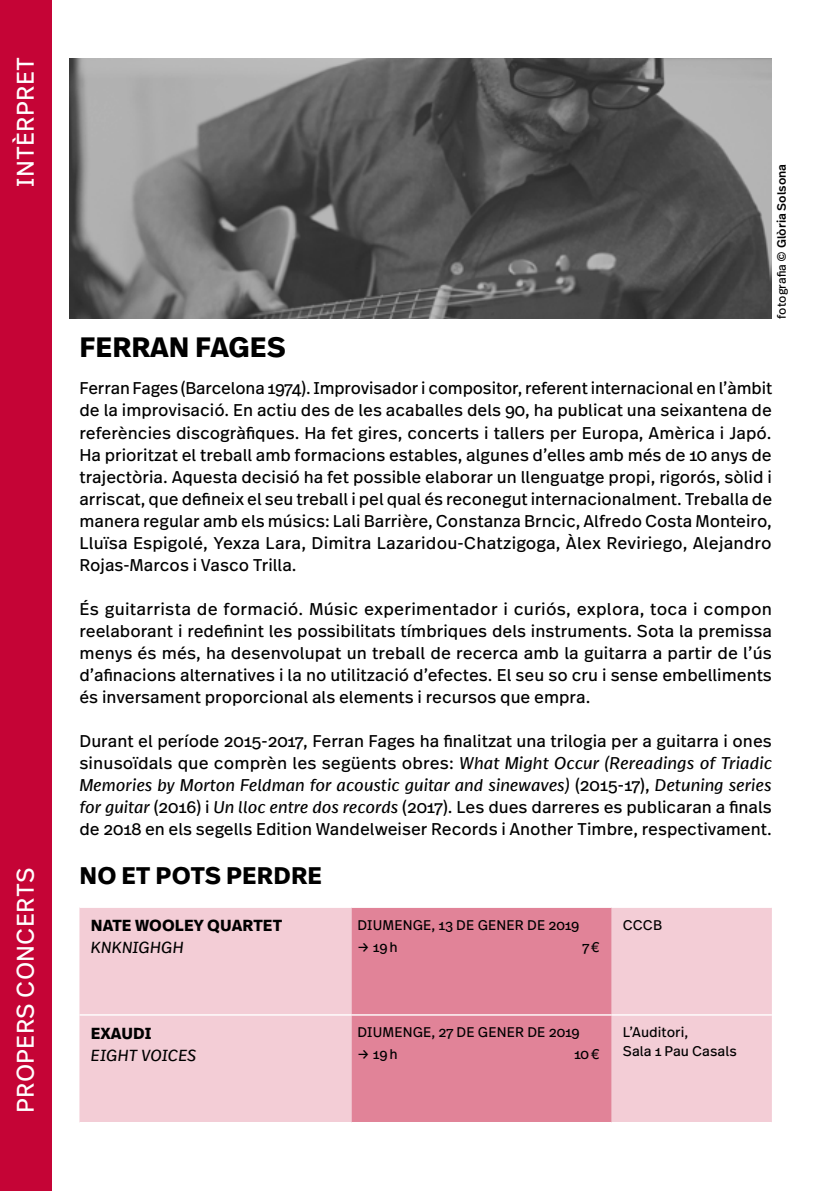
<style>
.page{position:relative;width:840px;height:1191px;background:#fff}
.page>*{position:absolute;margin:0;border:0;box-sizing:border-box;transform-origin:0 0}
.t1{font:700 28px "Real Text Pro";color:#000}
.t2{font:24px "Real Text Pro";letter-spacing:.01em;color:#fff}
.t3{font:700 24px "Real Text Pro";letter-spacing:.01em;color:#000}
.t4{font:17px/22px "Real Text Pro";color:#000;text-align:justify}
.t5{font:700 16px "Real Text Pro";letter-spacing:.01em;color:#000}
.t6{font:italic 16px "Real Text Pro";letter-spacing:.01em;color:#000}
.t7{font:14px/18px "Real Text Pro";color:#000}
.t8{font:500 12px "Real Text Pro";color:#000}
.s1{font-weight:400}
.s2{font-style:italic}
</style>
<div class="page">
<div style="left:0;top:0;width:51px;height:1191px;background:#c50436"></div>
<img style="left:69px;top:58px;width:702px;height:260px">
<div style="left:79px;top:908px;width:692px;height:214px;background:#f3cdd6"></div>
<div style="left:351px;top:908px;width:260px;height:214px;background:#e18398"></div>
<hr style="left:351px;top:1014px;width:260px;height:1px;background:#fff">
<hr style="left:611px;top:1014px;width:160px;height:1px;background:#fff">
<hr style="left:79px;top:1014px;width:272px;height:1px;background:#fff">
<h2 class="t2" style="left:9px;top:187px;width:131px;rotate:-90deg">INTÈRPRET</h2>
<p class="t8" style="left:772px;top:318px;width:156px;rotate:-90deg"><span class="s1">fotografia</span> © Glòria Solsona</p>
<h1 class="t1" style="left:79px;top:327px;width:207px">FERRAN FAGES</h1>
<p class="t4" style="left:79px;top:377px;width:694px">Ferran Fages (Barcelona 1974). Improvisador i compositor, referent internacional en l’àmbit de la improvisació. En actiu des de les acaballes dels 90, ha publicat una seixantena de referències discogràfiques. Ha fet gires, concerts i tallers per Europa, Amèrica i Japó.<br>Ha prioritzat el treball amb formacions estables, algunes d’elles amb més de 10 anys de trajectòria. Aquesta decisió ha fet possible elaborar un llenguatge propi, rigorós, sòlid i arriscat, que defineix el seu treball i pel qual és reconegut internacionalment. Treballa de manera regular amb els músics: Lali Barrière, Constanza Brncic, Alfredo Costa Monteiro, Lluïsa Espigolé, Yexza Lara, Dimitra Lazaridou-Chatzigoga, Àlex Reviriego, Alejandro Rojas-Marcos i Vasco Trilla.</p>
<p class="t4" style="left:79px;top:597px;width:693px">És guitarrista de formació. Músic experimentador i curiós, explora, toca i compon reelaborant i redefinint les possibilitats tímbriques dels instruments. Sota la premissa menys és més, ha desenvolupat un treball de recerca amb la guitarra a partir de l’ús d’afinacions alternatives i la no utilització d’efectes. El seu so cru i sense embelliments és inversament proporcional als elements i recursos que empra.</p>
<p class="t4" style="left:79px;top:729px;width:693px">Durant el període 2015-2017, Ferran Fages ha finalitzat una trilogia per a guitarra i ones sinusoïdals que comprèn les següents obres: <span class="s2">What Might Occur (Rereadings of Triadic Memories by Morton Feldman for acoustic guitar and sinewaves)</span> (2015-17), <span class="s2">Detuning series for guitar</span> (2016) i <span class="s2">Un lloc entre dos records</span> (2017). Les dues darreres es publicaran a finals de 2018 en els segells Edition Wandelweiser Records i Another Timbre, respectivament.</p>
<h2 class="t2" style="left:9px;top:1113px;width:247px;rotate:-90deg">PROPERS CONCERTS</h2>
<h2 class="t3" style="left:79px;top:858px;width:244px">NO ET POTS PERDRE</h2>
<p class="t5" style="left:91px;top:914px;width:193px">NATE WOOLEY QUARTET</p>
<p class="t6" style="left:91px;top:936px;width:94px">KNKNIGHGH</p>
<p class="t5" style="left:91px;top:1021px;width:62px">EXAUDI</p>
<p class="t6" style="left:91px;top:1044px;width:107px">EIGHT VOICES</p>
<p class="t7" style="left:357px;top:915px;width:223px">DIUMENGE, 13 DE GENER DE 2019</p>
<p class="t7" style="left:357px;top:937px;width:42px">→ 19h</p>
<p class="t7" style="left:582px;top:937px;width:19px">7€</p>
<p class="t7" style="left:622px;top:915px;width:41px">CCCB</p>
<p class="t7" style="left:357px;top:1023px;width:224px">DIUMENGE, 27 DE GENER DE 2019</p>
<p class="t7" style="left:357px;top:1045px;width:42px">→ 19h</p>
<p class="t7" style="left:574px;top:1045px;width:27px">10€</p>
<p class="t7" style="left:622px;top:1023px;width:115px">L’Auditori,<br>Sala 1 Pau Casals</p>
</div>
